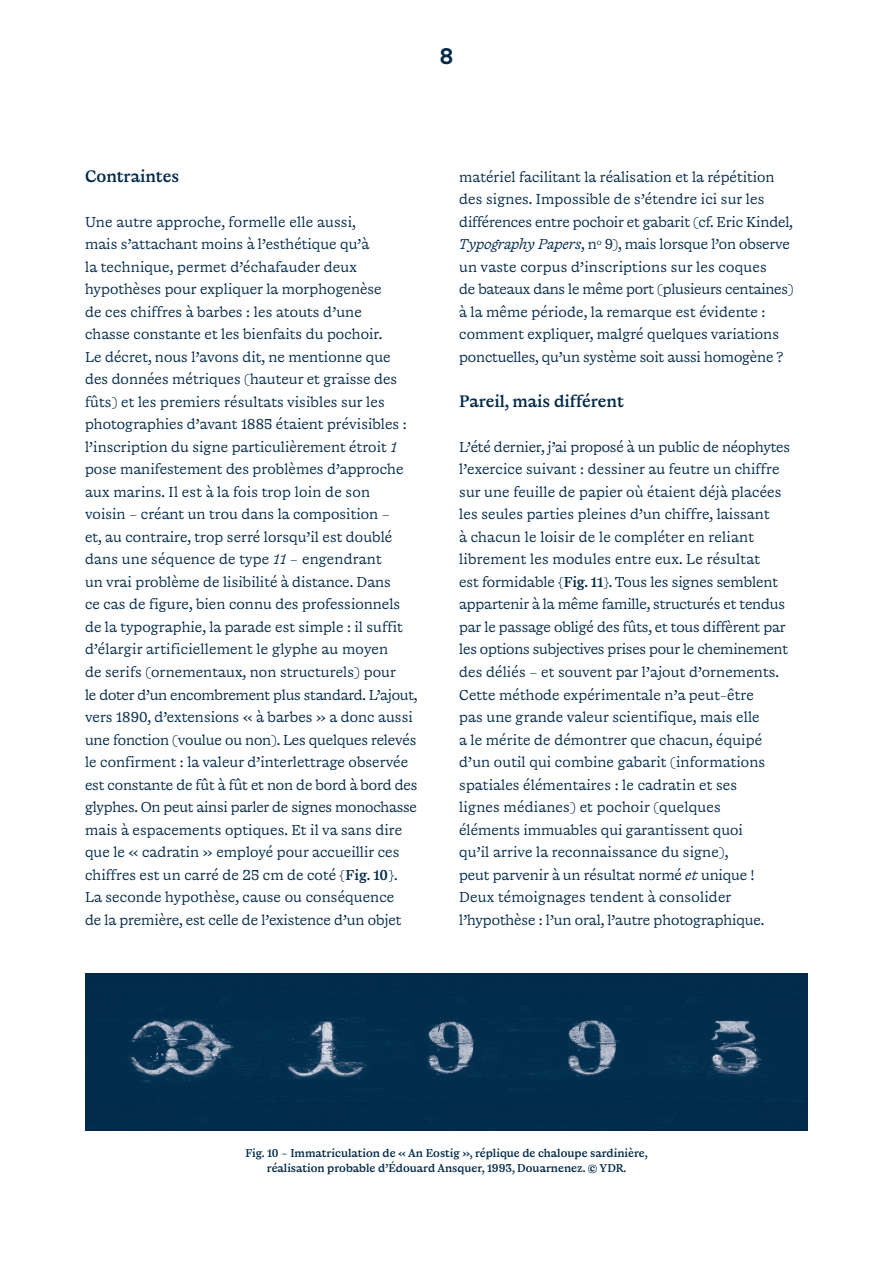
<style>
.page{position:relative;width:893px;height:1263px;background:#fff}
.page>*{position:absolute;margin:0;border:0;box-sizing:border-box;transform-origin:0 0}
.t1{font:700 22.5px "Munken Sans";color:#022949}
.INTERTITRES{font:500 16.5px "Capraia";color:#022949}
.TEXTE-COURANT{font:300 14.25px/22.5px "Capraia";letter-spacing:.005em;color:#022949}
.LEGENDES{font:500 11.25px/15px "Capraia";color:#022949;text-align:center}
.s1{font-style:italic}
.s2{font-weight:500}
</style>
<div class="page">
<img style="left:85px;top:974px;width:723px;height:156px">
<h1 class="t1" style="left:439px;top:39px;width:16px">8</h1>
<p class="INTERTITRES" style="left:85px;top:166px;width:96px">Contraintes</p>
<p class="TEXTE-COURANT" style="left:85px;top:211px;width:299px">Une autre approche, formelle elle aussi, mais s’attachant moins à l’esthétique qu’à la technique, permet d’échafauder deux hypothèses pour expliquer la morphogenèse de ces chiffres à barbes : les atouts d’une chasse constante et les bienfaits du pochoir.</p>
<p class="TEXTE-COURANT" style="left:85px;top:346px;width:334px">Le décret, nous l’avons dit, ne mentionne que<br>des données métriques (hauteur et graisse des fûts) et les premiers résultats visibles sur les photographies d’avant 1885 étaient prévisibles : l’inscription du signe particulièrement étroit <span class="s1">1 </span>pose manifestement des problèmes d’approche aux marins. Il est à la fois trop loin de son<br>voisin – créant un trou dans la composition –<br>et, au contraire, trop serré lorsqu’il est doublé dans une séquence de type <span class="s1">11</span> – engendrant<br>un vrai problème de lisibilité à distance. Dans<br>ce cas de figure, bien connu des professionnels de la typographie, la parade est simple : il suffit d’élargir artificiellement le glyphe au moyen<br>de serifs (ornementaux, non structurels) pour<br>le doter d’un encombrement plus standard. L’ajout, vers 1890, d’extensions « à barbes » a donc aussi une fonction (voulue ou non). Les quelques relevés le confirment : la valeur d’interlettrage observée est constante de fût à fût et non de bord à bord des glyphes. On peut ainsi parler de signes monochasse mais à espacements optiques. Et il va sans dire que le « cadratin » employé pour accueillir ces chiffres est un carré de 25 cm de coté {<span class="s2">Fig. 10</span>}.</p>
<p class="TEXTE-COURANT" style="left:85px;top:886px;width:318px">La seconde hypothèse, cause ou conséquence de la première, est celle de l’existence d’un objet</p>
<p class="TEXTE-COURANT" style="left:459px;top:166px;width:336px">matériel facilitant la réalisation et la répétition des signes. Impossible de s’étendre ici sur les différences entre pochoir et gabarit (cf. Eric Kindel, <span class="s1">Typography Papers</span>, n<sup>o</sup> 9), mais lorsque l’on observe un vaste corpus d’inscriptions sur les coques<br>de bateaux dans le même port (plusieurs centaines) à la même période, la remarque est évidente : comment expliquer, malgré quelques variations ponctuelles, qu’un système soit aussi homogène ?</p>
<p class="INTERTITRES" style="left:459px;top:391px;width:166px">Pareil, mais différent</p>
<p class="TEXTE-COURANT" style="left:459px;top:436px;width:332px">L’été dernier, j’ai proposé à un public de néophytes l’exercice suivant : dessiner au feutre un chiffre sur une feuille de papier où étaient déjà placées les seules parties pleines d’un chiffre, laissant<br>à chacun le loisir de le compléter en reliant librement les modules entre eux. Le résultat<br>est formidable {<span class="s2">Fig. 11</span>}. Tous les signes semblent appartenir à la même famille, structurés et tendus par le passage obligé des fûts, et tous diffèrent par les options subjectives prises pour le cheminement des déliés – et souvent par l’ajout d’ornements.</p>
<p class="TEXTE-COURANT" style="left:459px;top:683px;width:307px">Cette méthode expérimentale n’a peut-être pas une grande valeur scientifique, mais elle a le mérite de démontrer que chacun, équipé d’un outil qui combine gabarit (informations spatiales élémentaires : le cadratin et ses lignes médianes) et pochoir (quelques éléments immuables qui garantissent quoi qu’il arrive la reconnaissance du signe),<br>peut parvenir à un résultat normé <span class="s1">et</span> unique !</p>
<p class="TEXTE-COURANT" style="left:459px;top:886px;width:307px">Deux témoignages tendent à consolider l’hypothèse : l’un oral, l’autre photographique.</p>
<p class="LEGENDES" style="left:245px;top:1146px;width:404px">Fig. 10 ~ Immatriculation de « An Eostig », réplique de chaloupe sardinière, réalisation probable d’Édouard Ansquer, 1993, Douarnenez. © YDR.</p>
</div>
